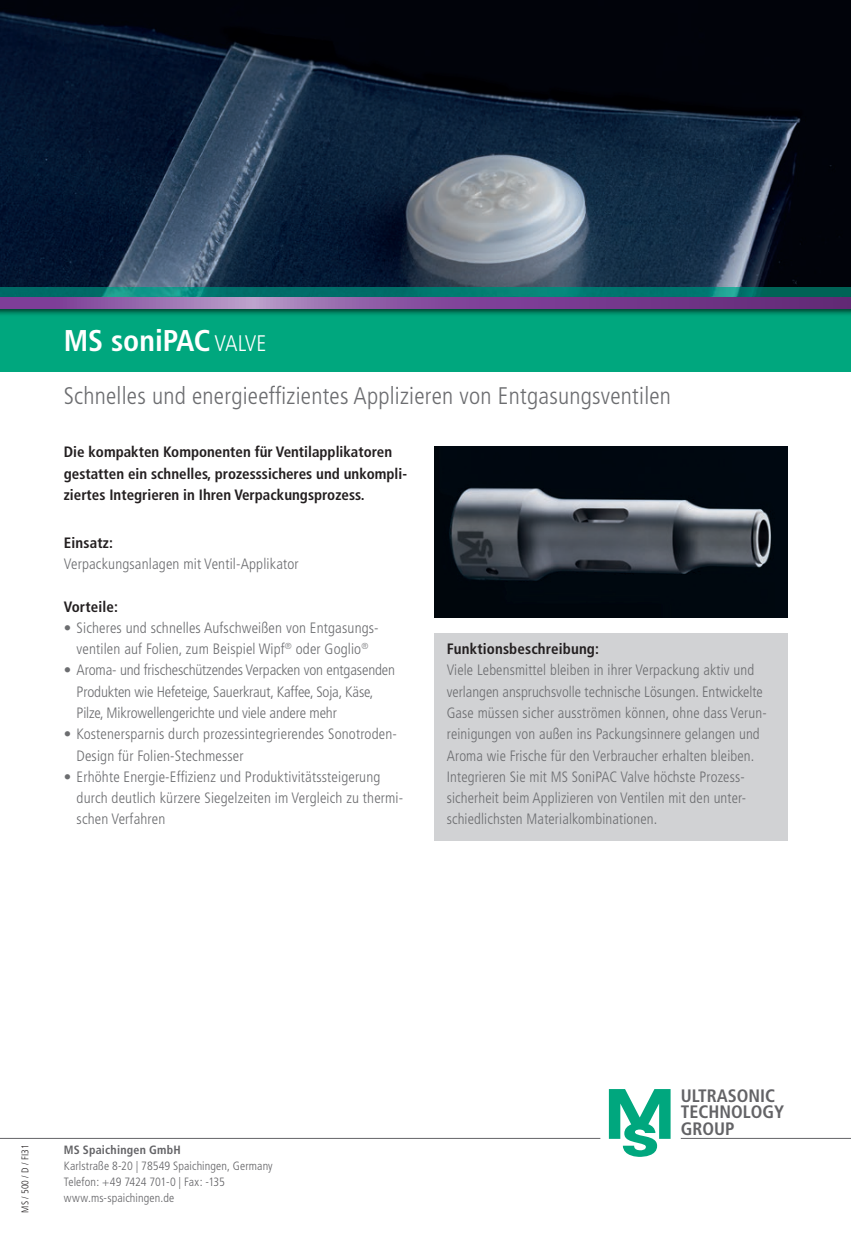
<style>
.page{position:relative;width:851px;height:1234px;background:#fff}
.page>*{position:absolute;margin:0;border:0;box-sizing:border-box;transform-origin:0 0}
.t1{font:700 condensed 30px "Frutiger";color:#fff}
.t2{font:300 condensed 24px "Frutiger";letter-spacing:.01em;color:#6c6d70}
.t3{font:700 condensed 18px/16.5px "Frutiger";color:#636366}
.t4{font:300 condensed 15px/21.3px "Frutiger";letter-spacing:.01em;color:#6c6d70}
.t5{font:700 condensed 15px/21.3px "Frutiger";color:#231f20}
.t6{font:300 condensed 15px/21.3px "Frutiger";letter-spacing:-.01em;color:#6c6d70}
.t7{font:300 condensed 12px/15.9px "Frutiger";letter-spacing:.01em;color:#636366}
.t8{font:700 condensed 12px "Frutiger";letter-spacing:.02em;color:#636366}
.t9{font:300 condensed 9.75px "Frutiger";color:#231f20}
.s1{font-weight:300;font-size:22.5px}
</style>
<div class="page">
<img style="left:0;top:0;width:850px;height:298px">
<div style="left:434px;top:632px;width:353px;height:208px;background:#d1d2d4"></div>
<img style="left:434px;top:447px;width:353px;height:170px">
<div style="left:0;top:308px;width:850px;height:64px;background:#00a77e"></div>
<svg style="left:0;top:298px;width:850px;height:10px;background:#85509b"></svg>
<hr style="left:680px;top:1137px;width:170px;height:1px;background:#636366">
<hr style="left:0;top:1137px;width:600px;height:1px;background:#636366">
<svg style="left:608px;top:1089px;width:62px;height:67px"></svg>
<h1 class="t1" style="left:64px;top:323px;width:204px">MS soniPAC <span class="s1">VALVE</span></h1>
<h2 class="t2" style="left:64px;top:382px;width:608px">Schnelles und energieeffizientes Applizieren von Entgasungsventilen</h2>
<p class="t5" style="left:64px;top:441px;width:345px">Die kompakten Komponenten für Ventilapplikatoren gestatten ein schnelles, prozesssicheres und unkompli&shy;ziertes Integrieren in Ihren Verpackungsprozess.</p>
<p class="t5" style="left:64px;top:532px;width:51px">Einsatz:</p>
<p class="t4" style="left:64px;top:553px;width:236px">Verpackungsanlagen mit Ventil-Applikator</p>
<p class="t5" style="left:64px;top:595px;width:56px">Vorteile:</p>
<p class="t4" style="left:64px;top:617px;width:316px;text-align:center">• Sicheres und schnelles Aufschweißen von Entgasungs&shy;ventilen auf Folien, zum Beispiel Wipf<sup>®</sup> oder Goglio<sup>®</sup></p>
<p class="t6" style="left:77px;top:659px;width:320px;text-indent:-13px">• Aroma- und frischeschützendes Verpacken von entgasenden<br>Produkten wie Hefeteige, Sauerkraut, Kaffee, Soja, Käse,<br>Pilze, Mikrowellengerichte und viele andere mehr</p>
<p class="t4" style="left:77px;top:723px;width:322px;text-indent:-13px">• Kostenersparnis durch prozessintegrierendes Sonotroden-<br>Design für Folien-Stechmesser</p>
<p class="t4" style="left:77px;top:766px;width:328px;text-indent:-13px">• Erhöhte Energie-Effizienz und Produktivitätssteigerung durch deutlich kürzere Siegelzeiten im Vergleich zu thermi&shy;schen Verfahren</p>
<p class="t5" style="left:446px;top:638px;width:154px">Funktionsbeschreibung:</p>
<p class="t4" style="left:446px;top:659px;width:321px">Viele Lebensmittel bleiben in ihrer Verpackung aktiv und verlangen anspruchsvolle technische Lösungen. Entwickelte Gase müssen sicher ausströmen können, ohne dass Verun&shy;reinigungen von außen ins Packungsinnere gelangen und Aroma wie Frische für den Verbraucher erhalten bleiben.<br>Integrieren Sie mit MS SoniPAC Valve höchste Prozess&shy;sicherheit beim Applizieren von Ventilen mit den unter&shy;schiedlichsten Materialkombinationen.</p>
<p class="t9" style="left:20px;top:1212px;width:69px;rotate:-90deg">MS / 500 / D / FI31</p>
<p class="t8" style="left:64px;top:1142px;width:118px">MS Spaichingen GmbH</p>
<p class="t7" style="left:64px;top:1157px;width:210px">Karlstraße 8-20 | 78549 Spaichingen, Germany<br>Telefon: +49 7424 701-0 | Fax: -135 www.ms-spaichingen.de</p>
<p class="t3" style="left:680px;top:1086px;width:105px">ULTRASONIC<br>TECHNOLOGY<br>GROUP</p>
</div>
